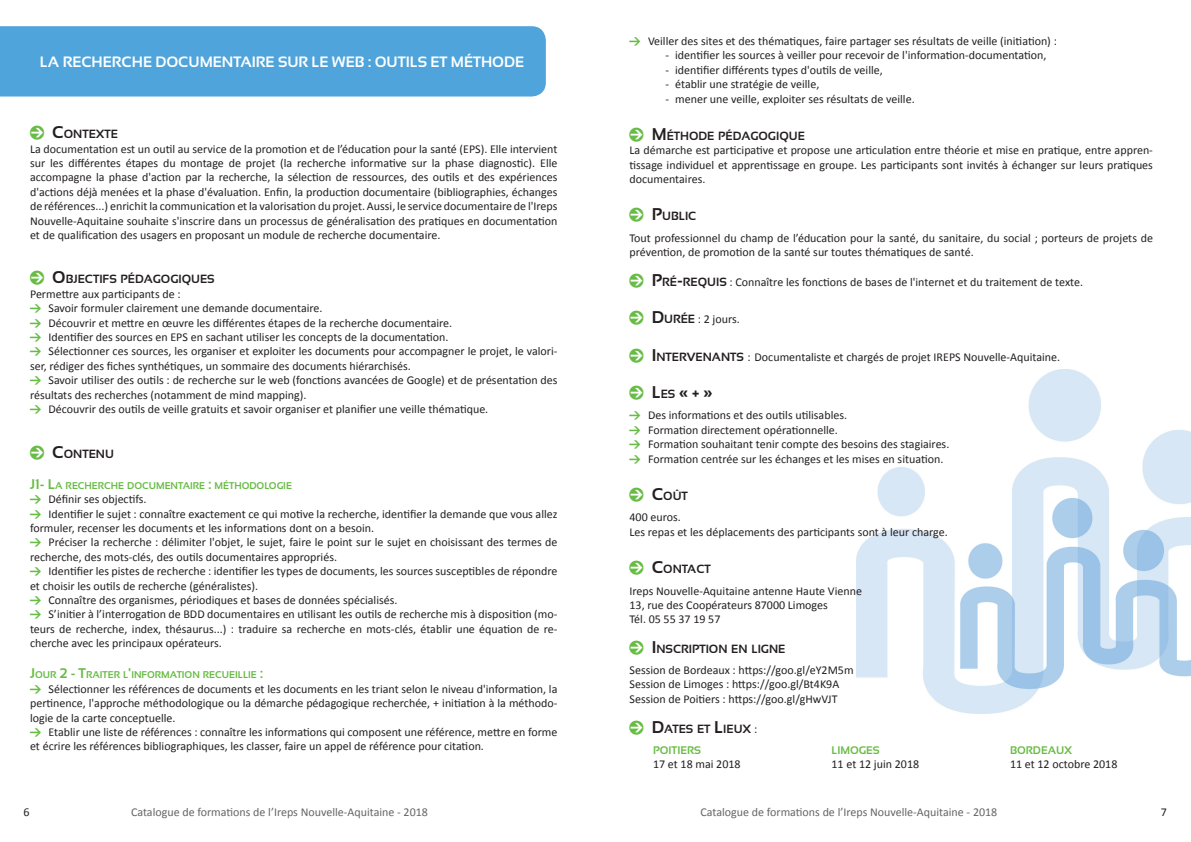
<style>
.page{position:relative;width:1191px;height:842px;background:#fff}
.page>*{position:absolute;margin:0;border:0;box-sizing:border-box;transform-origin:0 0}
.t1{font:700 17px "Sansation";color:#231f20}
.t2{font:700 15px "Sansation";color:#fff}
.t3{font:12px/14.4px "Calibri";color:#231f20}
.t4{font:12px "Calibri";color:#656568}
.t5{font:700 11.9px "Sansation";color:#231f20}
.t6{font:700 11px "Sansation";color:#68bc45}
.t7{font:700 9.8px "Sansation";color:#68bc45}
.s1{font-family:"Pointers";font-weight:400;font-size:18px;color:#68bc45}
.s2{font-size:17px}
.s3{font-family:"Pointers";color:#68bc45}
.s4{font-size:14px}
.s5{font-family:"Pointers";font-size:18px;color:#68bc45}
.s6{font-family:"Sansation";font-weight:700;font-size:17px}
.s7{font-family:"Sansation";font-weight:700;font-size:11.9px}
.s8{font-size:11.9px}
.s9{font-family:"Calibri";font-weight:400;font-size:12px}
</style>
<div class="page">
<img style="left:856px;top:369px;width:335px;height:344px">
<div style="left:0;top:26px;width:546px;height:71px;background:#4fa4db"></div>
<p class="t2" style="left:40px;top:53px;width:486px">LA RECHERCHE DOCUMENTAIRE SUR LE WEB : OUTILS ET MÉTHODE</p>
<p class="t5" style="left:30px;top:127px;width:90px"><span class="s1">0</span> <span class="s2">C</span>ONTEXTE</p>
<p class="t3" style="left:30px;top:142px;width:529px;text-align:justify">La documentation est un outil au service de la promotion et de l’éducation pour la santé (EPS). Elle intervient sur les différentes étapes du montage de projet (la recherche informative sur la phase diagnostic). Elle accompagne la phase d'action par la recherche, la sélection de ressources, des outils et des expériences d'actions déjà menées et la phase d'évaluation. Enfin, la production documentaire (bibliographies, échanges de références...) enrichit la communication et la valorisation du projet. Aussi, le service documentaire de l'Ireps Nouvelle-Aquitaine souhaite s'inscrire dans un processus de généralisation des pratiques en documentation et de qualification des usagers en proposant un module de recherche documentaire.</p>
<p class="t5" style="left:30px;top:273px;width:186px"><span class="s1">0</span> <span class="s2">O</span>BJECTIFS PÉDAGOGIQUES</p>
<p class="t3" style="left:30px;top:287px;width:529px">Permettre aux participants de :<br><span class="s3">1</span> Savoir formuler clairement une demande documentaire.<br><span class="s3">1</span> Découvrir et mettre en œuvre les différentes étapes de la recherche documentaire.<br><span class="s3">1</span> Identifier des sources en EPS en sachant utiliser les concepts de la documentation.<br><span class="s3">1</span> Sélectionner ces sources, les organiser et exploiter les documents pour accompagner le projet, le valori&shy;ser, rédiger des fiches synthétiques, un sommaire des documents hiérarchisés.<br><span class="s3">1</span> Savoir utiliser des outils : de recherche sur le web (fonctions avancées de Google) et de présentation des résultats des recherches (notamment de mind mapping).<br><span class="s3">1</span> Découvrir des outils de veille gratuits et savoir organiser et planifier une veille thématique.</p>
<p class="t5" style="left:30px;top:447px;width:85px"><span class="s1">0</span> <span class="s2">C</span>ONTENU</p>
<p class="t7" style="left:30px;top:480px;width:263px"><span class="s4">J1- L</span>A RECHERCHE DOCUMENTAIRE <span class="s4">:</span> MÉTHODOLOGIE</p>
<p class="t3" style="left:30px;top:492px;width:529px"><span class="s3">1</span> Définir ses objectifs.<br><span class="s3">1</span> Identifier le sujet : connaître exactement ce qui motive la recherche, identifier la demande que vous allez formuler, recenser les documents et les informations dont on a besoin.<br><span class="s3">1</span> Préciser la recherche : délimiter l'objet, le sujet, faire le point sur le sujet en choisissant des termes de recherche, des mots-clés, des outils documentaires appropriés.<br><span class="s3">1</span> Identifier les pistes de recherche : identifier les types de documents, les sources susceptibles de répondre et choisir les outils de recherche (généralistes).<br><span class="s3">1</span> Connaître des organismes, périodiques et bases de données spécialisés.<br><span class="s3">1</span> S’initier à l’interrogation de BDD documentaires en utilisant les outils de recherche mis à disposition (mo&shy;teurs de recherche, index, thésaurus...) : traduire sa recherche en mots-clés, établir une équation de re&shy;cherche avec les principaux opérateurs.</p>
<p class="t7" style="left:30px;top:669px;width:235px"><span class="s4">J</span>OUR <span class="s4">2 - T</span>RAITER L<span class="s4">'</span>INFORMATION RECUEILLIE <span class="s4">:</span></p>
<p class="t3" style="left:30px;top:682px;width:529px"><span class="s3">1</span> Sélectionner les références de documents et les documents en les triant selon le niveau d'information, la pertinence, l'approche méthodologique ou la démarche pédagogique recherchée, + initiation à la méthodo&shy;logie de la carte conceptuelle.<br><span class="s3">1</span> Etablir une liste de références : connaître les informations qui composent une référence, mettre en forme et écrire les références bibliographiques, les classer, faire un appel de référence pour citation.</p>
<p class="t3" style="left:629px;top:34px;width:429px"><span class="s3">1</span> Veiller des sites et des thématiques, faire partager ses résultats de veille (initiation) :</p>
<p class="t3" style="left:665px;top:48px;width:382px">- identifier les sources à veiller pour recevoir de l'information-documentation,</p>
<p class="t3" style="left:665px;top:63px;width:219px">- identifier différents types d'outils de veille,</p>
<p class="t3" style="left:665px;top:77px;width:155px">- établir une stratégie de veille,</p>
<p class="t3" style="left:665px;top:91px;width:251px">- mener une veille, exploiter ses résultats de veille.</p>
<p class="t5" style="left:629px;top:129px;width:177px"><span class="s1">0</span> <span class="s2">M</span>ÉTHODE PÉDAGOGIQUE</p>
<p class="t3" style="left:629px;top:143px;width:525px;text-align:justify">La démarche est participative et propose une articulation entre théorie et mise en pratique, entre appren&shy;tissage individuel et apprentissage en groupe. Les participants sont invités à échanger sur leurs pratiques documentaires.</p>
<p class="t5" style="left:629px;top:209px;width:68px"><span class="s1">0</span> <span class="s2">P</span>UBLIC</p>
<p class="t3" style="left:629px;top:231px;width:525px">Tout professionnel du champ de l’éducation pour la santé, du sanitaire, du social ; porteurs de projets de prévention, de promotion de la santé sur toutes thématiques de santé.</p>
<p class="t3" style="left:629px;top:275px;width:455px"><span class="s5">0</span> <span class="s6">P</span><span class="s7">RÉ</span><span class="s6">-</span><span class="s7">REQUIS</span> : Connaître les fonctions de bases de l'internet et du traitement de texte.</p>
<p class="t3" style="left:629px;top:312px;width:112px"><span class="s5">0</span> <span class="s6">D</span><span class="s7">URÉE</span> : 2 jours.</p>
<p class="t3" style="left:629px;top:349px;width:432px"><span class="s5">0</span> <span class="s6">I</span> <span class="s7">NTERVENANTS</span> : Documentaliste et chargés de projet IREPS Nouvelle-Aquitaine.</p>
<h1 class="t1" style="left:629px;top:382px;width:84px"><span class="s1">0</span> L<span class="s8">ES</span> « + »</h1>
<p class="t3" style="left:629px;top:408px;width:321px"><span class="s3">1</span> Des informations et des outils utilisables.<br><span class="s3">1</span> Formation directement opérationnelle.<br><span class="s3">1</span> Formation souhaitant tenir compte des besoins des stagiaires.<br><span class="s3">1</span> Formation centrée sur les échanges et les mises en situation.</p>
<p class="t5" style="left:629px;top:489px;width:60px"><span class="s1">0</span> <span class="s2">C</span>OÛT</p>
<p class="t3" style="left:629px;top:510px;width:320px">400 euros.<br>Les repas et les déplacements des participants sont à leur charge.</p>
<p class="t5" style="left:629px;top:562px;width:83px"><span class="s1">0</span> <span class="s2">C</span>ONTACT</p>
<p class="t3" style="left:629px;top:583px;width:234px">Ireps Nouvelle-Aquitaine antenne Haute Vienne<br>13, rue des Coopérateurs 87000 Limoges<br>Tél. 05 55 37 19 57</p>
<p class="t5" style="left:629px;top:643px;width:157px"><span class="s1">0</span> <span class="s2">I</span> NSCRIPTION EN LIGNE</p>
<p class="t3" style="left:629px;top:663px;width:226px">Session de Bordeaux : https://goo.gl/eY2M5m<br>Session de Limoges : https://goo.gl/Bt4K9A<br>Session de Poitiers : https://goo.gl/gHwVJT</p>
<p class="t5" style="left:629px;top:722px;width:129px"><span class="s1">0</span> <span class="s2">D</span>ATES ET <span class="s2">L</span> IEUX <span class="s9">:</span></p>
<p class="t6" style="left:653px;top:744px;width:49px">POITIERS</p>
<p class="t3" style="left:653px;top:757px;width:89px">17 et 18 mai 2018</p>
<p class="t6" style="left:831px;top:744px;width:50px">LIMOGES</p>
<p class="t3" style="left:831px;top:757px;width:89px">11 et 12 juin 2018</p>
<p class="t6" style="left:1010px;top:744px;width:64px">BORDEAUX</p>
<p class="t3" style="left:1010px;top:757px;width:109px">11 et 12 octobre 2018</p>
<p class="t3" style="left:23px;top:805px;width:8px">6</p>
<p class="t4" style="left:131px;top:805px;width:298px">Catalogue de formations de l’Ireps Nouvelle-Aquitaine - 2018</p>
<p class="t4" style="left:700px;top:805px;width:298px">Catalogue de formations de l’Ireps Nouvelle-Aquitaine - 2018</p>
<p class="t3" style="left:1161px;top:805px;width:8px">7</p>
</div>
